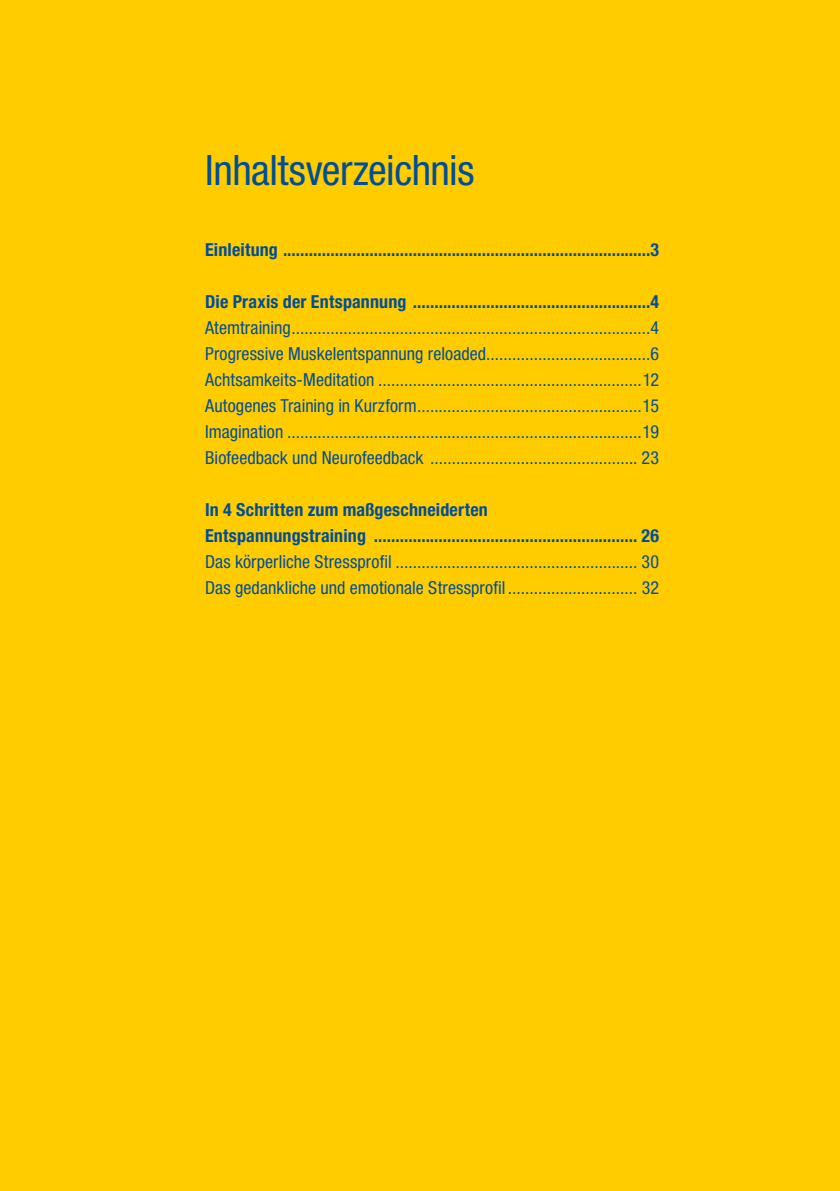
<style>
.page{position:relative;width:840px;height:1191px;background:#fff}
.page>*{position:absolute;margin:0;border:0;box-sizing:border-box;transform-origin:0 0}
.t1{font:condensed 42px "Helvetica Neue LT";letter-spacing:-.015em;color:#004e99}
.t2{font:condensed 18px/26px "Helvetica Neue LT";letter-spacing:.005em;color:#004e99;text-align:justify}
.t3{font:700 condensed 18px/26px "Helvetica Neue LT";letter-spacing:.01em;color:#004e99}
</style>
<div class="page">
<div style="left:0;top:0;width:839px;height:1191px;background:#fc0"></div>
<h1 class="t1" style="left:205px;top:146px;width:271px">Inhaltsverzeichnis</h1>
<p class="t3" style="left:205px;top:236px;width:455px">Einleitung .....................................................................................3</p>
<p class="t3" style="left:205px;top:288px;width:455px">Die Praxis der Entspannung .......................................................4</p>
<p class="t2" style="left:205px;top:314px;width:455px">Atemtraining...................................................................................4<br>Progressive Muskelentspannung reloaded......................................6<br>Achtsamkeits-Meditation .............................................................12<br>Autogenes Training in Kurzform....................................................15<br>Imagination ..................................................................................19<br>Biofeedback und Neurofeedback ................................................ 23</p>
<p class="t3" style="left:205px;top:496px;width:455px">In 4 Schritten zum maßgeschneiderten<br>Entspannungstraining ............................................................. 26</p>
<p class="t2" style="left:205px;top:548px;width:455px">Das körperliche Stressprofil ........................................................ 30<br>Das gedankliche und emotionale Stressprofil .............................. 32</p>
</div>
